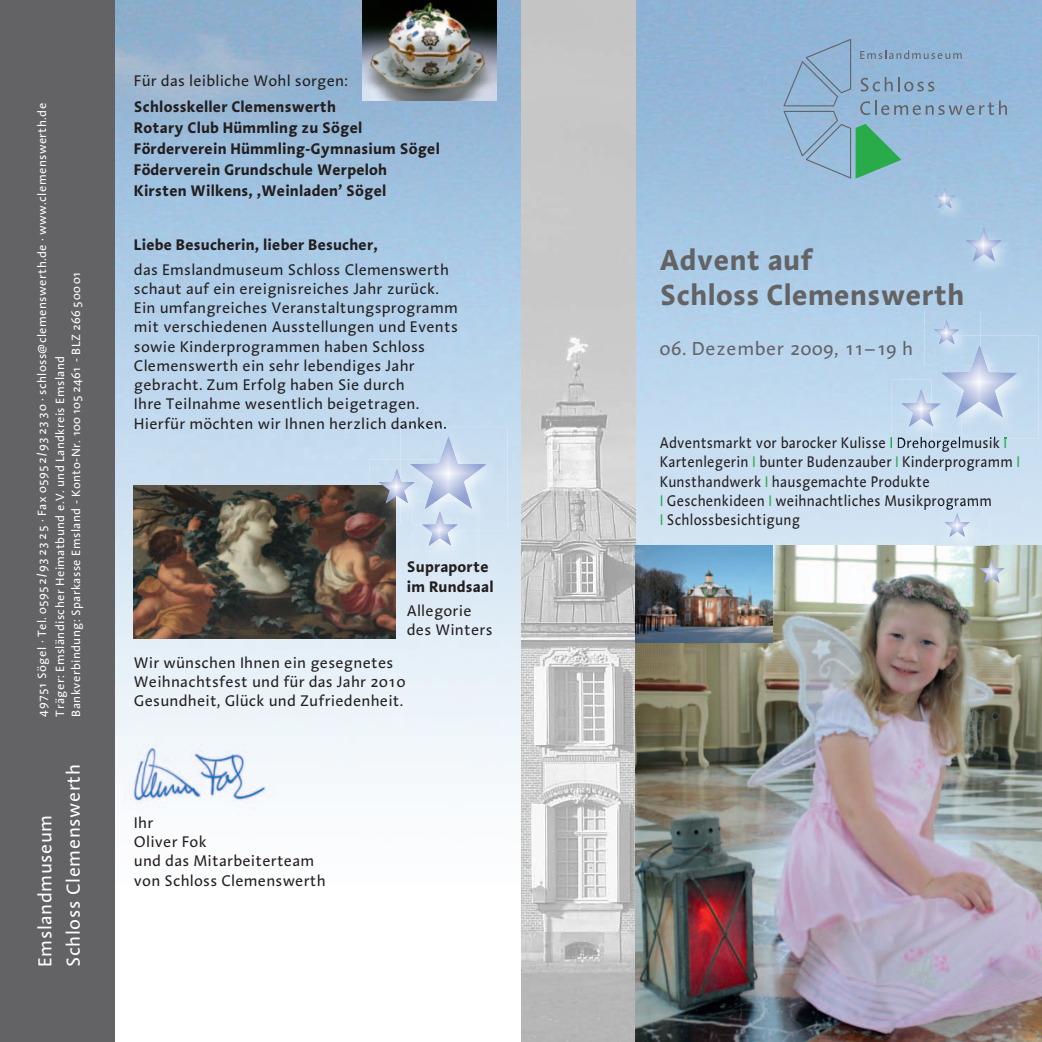
<style>
.page{position:relative;width:1042px;height:1042px;background:#fff}
.page>*{position:absolute;margin:0;border:0;box-sizing:border-box;transform-origin:0 0}
.t1{font:700 29.75px/35px "Linotype Aroma";letter-spacing:.01em;color:#636366}
.t2{font:19.25px/28.3px "Linotype Aroma";letter-spacing:.025em;color:#fff}
.t3{font:19.25px "Linotype Aroma";letter-spacing:.025em;color:#636366}
.t4{font:15.75px/19.2px "Linotype Aroma";letter-spacing:.01em;color:#231f20}
.t5{font:700 15.75px/21px "Linotype Aroma";letter-spacing:.01em;color:#231f20}
.t6{font:15.75px/19.2px "Linotype Aroma";letter-spacing:.01em;color:#231f20;scale:.9 1}
.t7{font:12.25px/18.2px "Linotype Aroma";letter-spacing:.025em;color:#fff}
.s1{color:#29ab4a}
</style>
<div class="page">
<img style="left:114px;top:0;width:928px;height:882px">
<svg style="left:783px;top:39px;width:224px;height:140px"></svg>
<img style="left:521px;top:0;width:114px;height:1042px">
<div style="left:0;top:0;width:114px;height:1042px;background:#636366"></div>
<img style="left:635px;top:546px;width:407px;height:496px">
<img style="left:635px;top:546px;width:137px;height:97px">
<img style="left:363px;top:0;width:133px;height:100px">
<img style="left:134px;top:485px;width:261px;height:153px">
<img style="left:124px;top:743px;width:151px;height:72px">
<img style="left:892px;top:379px;width:39px;height:69px">
<img style="left:897px;top:437px;width:65px;height:11px">
<img style="left:935px;top:503px;width:56px;height:55px">
<svg style="left:944px;top:513px;width:26px;height:24px"></svg>
<img style="left:956px;top:229px;width:66px;height:53px">
<img style="left:977px;top:218px;width:45px;height:11px">
<svg style="left:965px;top:227px;width:37px;height:35px"></svg>
<img style="left:412px;top:546px;width:67px;height:20px">
<img style="left:369px;top:459px;width:10px;height:26px">
<img style="left:369px;top:485px;width:10px;height:39px">
<img style="left:962px;top:335px;width:76px;height:104px">
<img style="left:931px;top:427px;width:31px;height:12px">
<svg style="left:989px;top:437px;width:7px;height:2px"></svg>
<img style="left:401px;top:427px;width:106px;height:103px">
<svg style="left:379px;top:437px;width:107px;height:109px"></svg>
<img style="left:924px;top:311px;width:56px;height:9px">
<svg style="left:901px;top:320px;width:116px;height:107px"></svg>
<img style="left:924px;top:178px;width:53px;height:51px">
<svg style="left:934px;top:188px;width:21px;height:20px"></svg>
<img style="left:969px;top:549px;width:56px;height:55px">
<img style="left:969px;top:549px;width:22px;height:9px">
<svg style="left:979px;top:559px;width:25px;height:24px"></svg>
<p class="t7" style="left:34px;top:716px;width:615px;rotate:-90deg">49751 Sögel · Tel. 05952 /93 23 25 · Fax 05952 /93 23 30 · schloss@clemenswerth.de · www.clemenswerth.de<br>Träger: Emsländischer Heimatbund e.V. und Landkreis Emsland</p>
<p class="t7" style="left:68px;top:716px;width:447px;rotate:-90deg">Bankverbindung: Sparkasse Emsland - Konto-Nr. 100 105 2461 - BLZ 266 500 01</p>
<p class="t2" style="left:33px;top:967px;width:205px;rotate:-90deg">Emslandmuseum<br>Schloss Clemenswerth</p>
<p class="t4" style="left:134px;top:73px;width:216px">Für das leibliche Wohl sorgen:</p>
<p class="t5" style="left:134px;top:98px;width:307px">Schlosskeller Clemenswerth<br>Rotary Club Hümmling zu Sögel Förderverein Hümmling-Gymnasium Sögel Föderverein Grundschule Werpeloh Kirsten Wilkens, ,Weinladen’ Sögel</p>
<p class="t5" style="left:134px;top:236px;width:245px">Liebe Besucherin, lieber Besucher,</p>
<p class="t4" style="left:134px;top:261px;width:325px">das Emslandmuseum Schloss Clemenswerth schaut auf ein ereignisreiches Jahr zurück.<br>Ein umfangreiches Veranstaltungsprogramm mit verschiedenen Ausstellungen und Events sowie Kinderprogrammen haben Schloss Clemenswerth ein sehr lebendiges Jahr gebracht. Zum Erfolg haben Sie durch<br>Ihre Teilnahme wesentlich beigetragen.<br>Hierfür möchten wir Ihnen herzlich danken.</p>
<p class="t5" style="left:407px;top:559px;width:88px;line-height:19.2px">Supraporte im Rundsaal</p>
<p class="t4" style="left:407px;top:602px;width:87px">Allegorie des Winters</p>
<p class="t4" style="left:134px;top:654px;width:273px">Wir wünschen Ihnen ein gesegnetes<br>Weihnachtsfest und für das Jahr 2010<br>Gesundheit, Glück und Zufriedenheit.</p>
<p class="t4" style="left:134px;top:814px;width:193px">Ihr<br>Oliver Fok<br>und das Mitarbeiterteam von Schloss Clemenswerth</p>
<h1 class="t1" style="left:660px;top:245px;width:306px">Advent auf<br>Schloss Clemenswerth</h1>
<p class="t3" style="left:660px;top:340px;width:255px">06. Dezember 2009, 11–19 h</p>
<p class="t6" style="left:660px;top:435px;width:402px">Adventsmarkt vor barocker Kulisse <span class="s1">I</span> Drehorgelmusik <span class="s1">I </span>Kartenlegerin <span class="s1">I</span> bunter Budenzauber <span class="s1">I</span> Kinderprogramm <span class="s1">I </span>Kunsthandwerk <span class="s1">I</span> hausgemachte Produkte<br><span class="s1">I</span> Geschenkideen <span class="s1">I</span> weihnachtliches Musikprogramm<br><span class="s1">I</span> Schlossbesichtigung</p>
</div>
